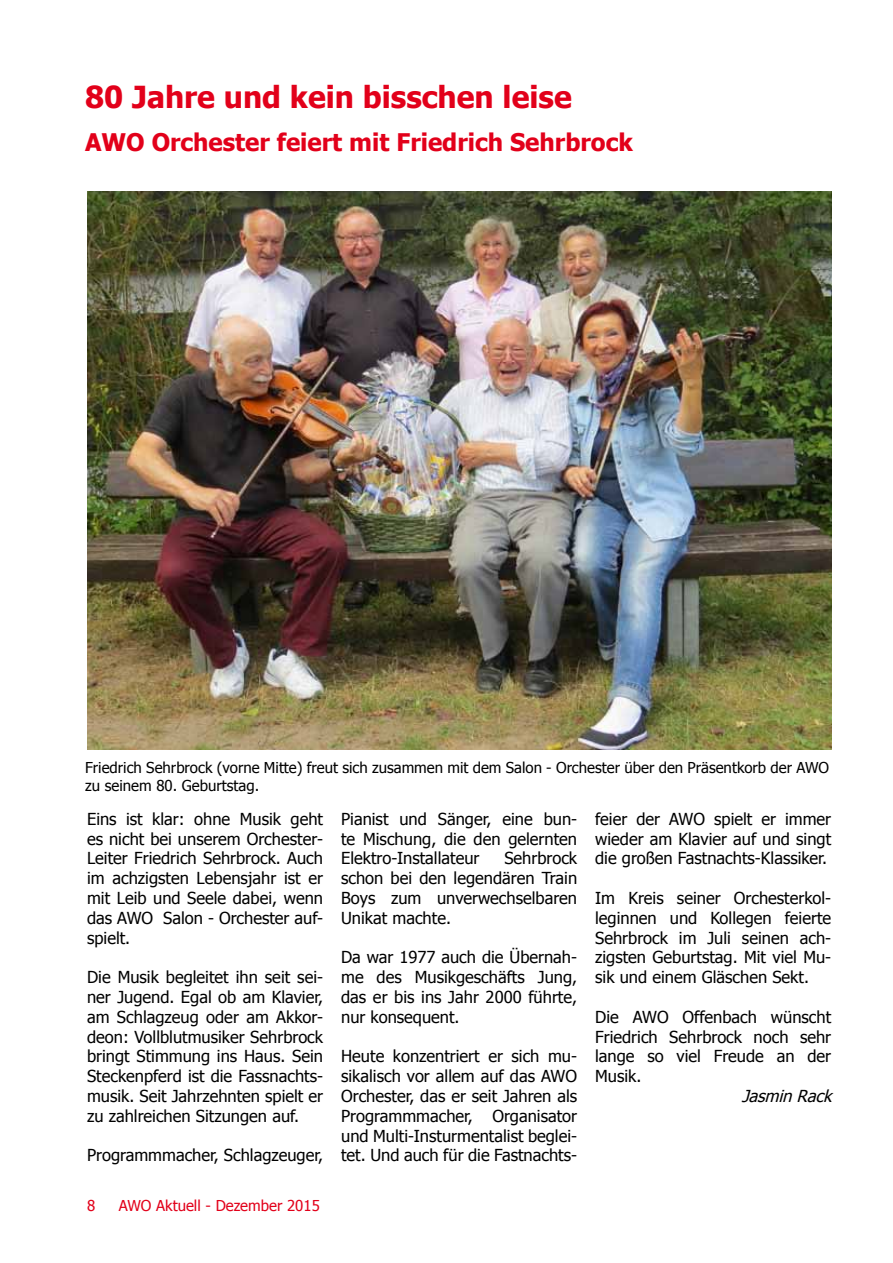
<style>
.page{position:relative;width:893px;height:1263px;background:#fff}
.page>*{position:absolute;margin:0;border:0;box-sizing:border-box;transform-origin:0 0}
.t1{font:700 30.3px "Tahoma";color:#e2001a}
.t2{font:700 24.3px "Tahoma";color:#e2001a}
.t3{font:16.5px/19.8px "Tahoma";color:#000;text-align:justify}
.t4{font:italic 16.5px "Tahoma";color:#000}
.t5{font:15px/18px "Tahoma";color:#000}
.t6{font:15px "Tahoma";color:#e2001a}
</style>
<div class="page">
<img style="left:87px;top:191px;width:744px;height:558px">
<h1 class="t1" style="left:85px;top:76px;width:488px">80 Jahre und kein bisschen leise</h1>
<h2 class="t2" style="left:85px;top:125px;width:549px">AWO Orchester feiert mit Friedrich Sehrbrock</h2>
<p class="t5" style="left:85px;top:758px;width:746px">Friedrich Sehrbrock (vorne Mitte) freut sich zusammen mit dem Salon - Orchester über den Präsentkorb der AWO zu seinem 80. Geburtstag.</p>
<p class="t3" style="left:87px;top:808px;width:238px">Eins ist klar: ohne Musik geht es nicht bei unserem Orchester-Leiter Friedrich Sehrbrock. Auch im achzigsten Lebensjahr ist er mit Leib und Seele dabei, wenn das AWO Salon - Orchester auf&shy;spielt.</p>
<p class="t3" style="left:87px;top:966px;width:238px">Die Musik begleitet ihn seit sei&shy;ner Jugend. Egal ob am Klavier, am Schlagzeug oder am Akkor&shy;deon: Vollblutmusiker Sehrbrock bringt Stimmung ins Haus. Sein Steckenpferd ist die Fassnachts&shy;musik. Seit Jahrzehnten spielt er zu zahlreichen Sitzungen auf.</p>
<p class="t3" style="left:87px;top:1145px;width:238px">Programmmacher, Schlagzeuger,</p>
<p class="t6" style="left:87px;top:1195px;width:10px">8</p>
<p class="t6" style="left:119px;top:1195px;width:203px">AWO Aktuell - Dezember 2015</p>
<p class="t3" style="left:341px;top:808px;width:238px">Pianist und Sänger, eine bun&shy;te Mischung, die den gelernten Elektro-Installateur</p>
<p class="t3" style="left:341px;top:848px;width:238px;text-indent:163px">Sehrbrock schon bei den legendären Train Boys zum unverwechselbaren Unikat machte.</p>
<p class="t3" style="left:341px;top:947px;width:238px">Da war 1977 auch die Übernah&shy;me des Musikgeschäfts Jung, das er bis ins Jahr 2000 führte, nur konsequent.</p>
<p class="t3" style="left:341px;top:1046px;width:238px">Heute konzentriert er sich mu&shy;sikalisch vor allem auf das AWO Orchester, das er seit Jahren als Programmmacher, Organisator und Multi-Insturmentalist beglei&shy;tet. Und auch für die Fastnachts-</p>
<p class="t3" style="left:595px;top:808px;width:238px">feier der AWO spielt er immer wieder am Klavier auf und singt die großen Fastnachts-Klassiker.</p>
<p class="t3" style="left:595px;top:887px;width:238px">Im Kreis seiner Orchesterkol&shy;leginnen und Kollegen feierte Sehrbrock im Juli seinen ach&shy;zigsten Geburtstag. Mit viel Mu&shy;sik und einem Gläschen Sekt.</p>
<p class="t3" style="left:595px;top:1006px;width:238px">Die AWO Offenbach wünscht Friedrich Sehrbrock noch sehr lange so viel Freude an der Musik.</p>
<p class="t4" style="left:742px;top:1085px;width:96px">JasminRack</p>
</div>
